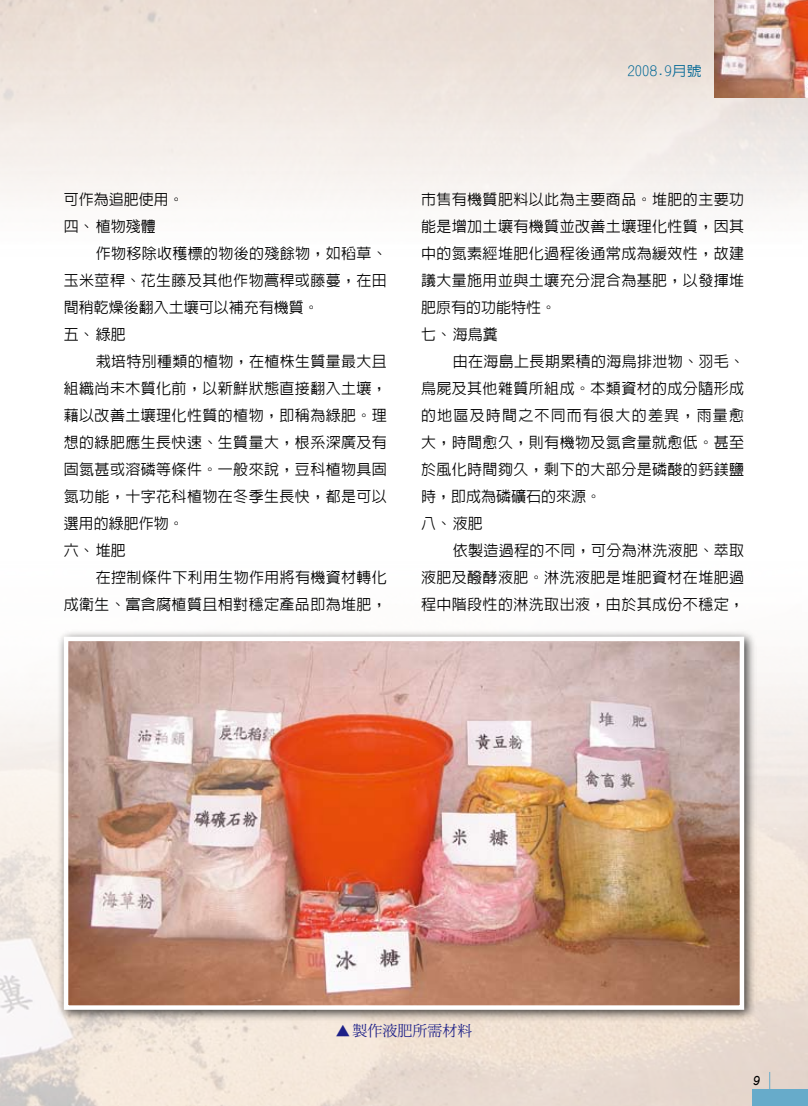
<style>
.page{position:relative;width:808px;height:1106px;background:#fff}
.page>*{position:absolute;margin:0;border:0;box-sizing:border-box;transform-origin:0 0}
.t1{font:500 15px/27px "Lin Gothic";letter-spacing:.025em;color:#000}
.t2{font:500 15px/27px "Lin Gothic";color:#000}
.t3{font:15px "DF Ming Std W5";color:#1d2088}
.t4{font:500 13.5px "Lin Gothic";color:#006795;scale:1.1 1}
.s1{font-family:"DF Yuan Std W3"}
</style>
<div class="page">
<img style="left:0;top:0;width:808px;height:1106px">
<div style="left:57px;top:629px;width:700px;height:393px;background:#000;opacity:.75"></div>
<img style="left:69px;top:641px;width:670px;height:363px">
<div style="left:64px;top:636px;width:680px;height:373px;border:4px solid #fff"></div>
<div style="left:753px;top:1089px;width:55px;height:17px;background:#67abca"></div>
<hr style="left:769px;top:1071px;width:1px;height:35px;background:#67abca">
<img style="left:714px;top:0;width:94px;height:98px">
<svg style="left:753px;top:1075px;width:7px;height:10px"></svg>
<p class="t4" style="left:627px;top:64px;width:69px">2008.9月號</p>
<p class="t2" style="left:64px;top:185px;width:121px">可作為追肥使用。四、植物殘體</p>
<p class="t1" style="left:64px;top:239px;width:325px;text-indent:32px">作物移除收穫標的物後的殘餘物，如稻草、玉米莖稈、花生藤及其他作物蒿稈或藤蔓，在田間稍乾燥後翻入土壤可以補充有機質。<br>五、綠肥</p>
<p class="t1" style="left:64px;top:347px;width:325px;text-indent:32px">栽培特別種類的植物，在植株生質量最大且組織尚未木質化前，以新鮮狀態直接翻入土壤，藉以改善土壤理化性質的植物，即稱為綠肥。理想的綠肥應生長快速、生質量大，根系深廣及有固氮甚或溶磷等條件。一般來說，豆科植物具固氮功能，十字花科植物在冬季生長快，都是可以選用的綠肥作物。<br>六、堆肥</p>
<p class="t1" style="left:64px;top:563px;width:325px;text-align:right">在控制條件下利用生物作用將有機資材轉化<br>成衛生、富含腐植質且相對穩定產品即為堆肥，</p>
<p class="t1" style="left:421px;top:185px;width:325px">市售有機質肥料以此為主要商品。堆肥的主要功能是增加土壤有機質並改善土壤理化性質，因其中的氮素經堆肥化過程後通常成為緩效性，故建議大量施用並與土壤充分混合為基肥，以發揮堆肥原有的功能特性。<br>七、海鳥糞</p>
<p class="t1" style="left:421px;top:347px;width:325px;text-indent:32px">由在海島上長期累積的海鳥排泄物、羽毛、鳥屍及其他雜質所組成。本類資材的成分隨形成的地區及時間之不同而有很大的差異，雨量愈大，時間愈久，則有機物及氮含量就愈低。甚至於風化時間夠久，剩下的大部分是磷酸的鈣鎂鹽時，即成為磷礦石的來源。<br>八、液肥</p>
<p class="t1" style="left:421px;top:536px;width:325px;text-align:justify;text-indent:32px">依製造過程的不同，可分為淋洗液肥、萃取液肥及醱酵液肥。淋洗液肥是堆肥資材在堆肥過程中階段性的淋洗取出液，由於其成份不穩定，</p>
<p class="t3" style="left:335px;top:1022px;width:139px"><span class="s1">▲</span>製作液肥所需材料</p>
</div>
